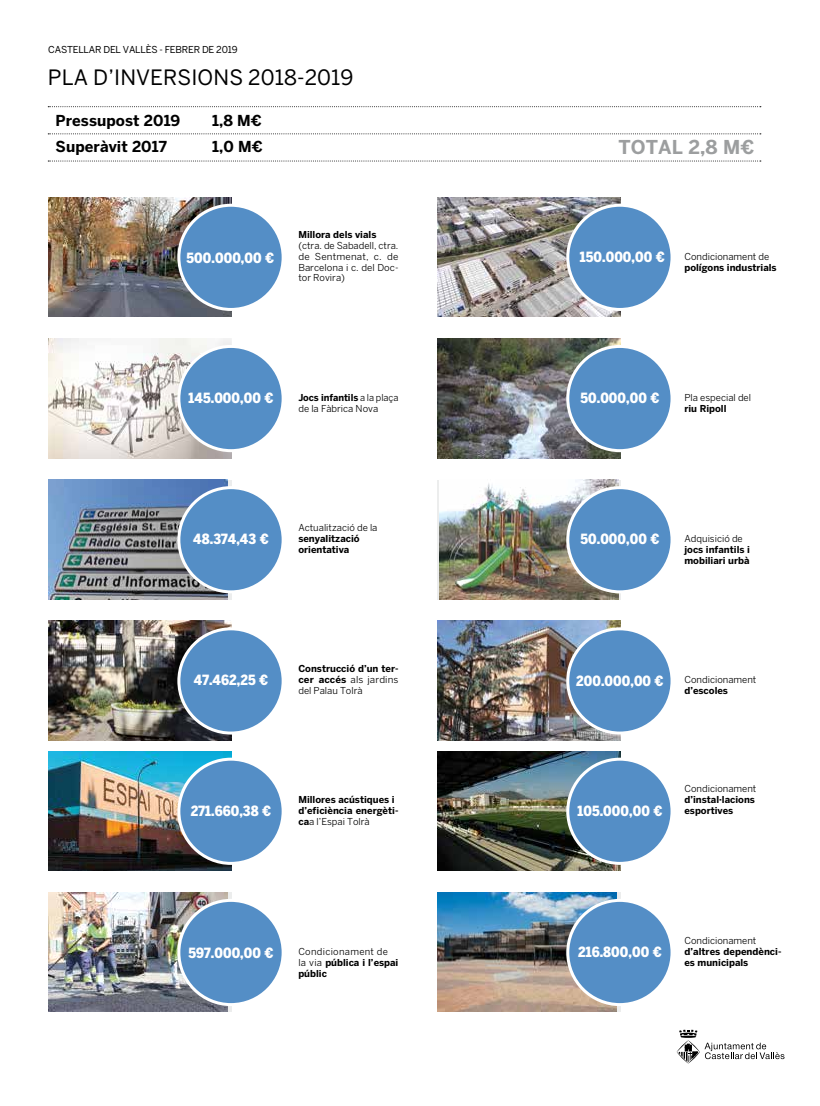
<style>
.page{position:relative;width:820px;height:1106px;background:#fff}
.page>*{position:absolute;margin:0;border:0;box-sizing:border-box;transform-origin:0 0}
.t1{font:21px "Benton Sans";letter-spacing:.005em;color:#000}
.t2{font:700 19px "Benton Sans";letter-spacing:.005em;color:#9c9e9f}
.t3{font:700 15px/26.2px "Benton Sans";letter-spacing:.005em;color:#000}
.t4{font:900 condensed 14px "Benton Sans";letter-spacing:.005em;color:#fff}
.t5{font:700 9.5px/10.9px "Benton Sans";color:#000}
.t6{font:9.5px/10.9px "Benton Sans";color:#000;text-align:justify}
.t7{font:9.5px/10.9px "Benton Sans";letter-spacing:.03em;color:#000}
.t8{font:9.5px "Benton Sans";letter-spacing:-.02em;color:#000}
.s1{font-weight:700}
.s2{font-weight:400}
</style>
<div class="page">
<img style="left:48px;top:197px;width:184px;height:120px">
<img style="left:437px;top:197px;width:183px;height:120px">
<img style="left:48px;top:480px;width:179px;height:119px">
<img style="left:439px;top:480px;width:179px;height:119px">
<img style="left:48px;top:751px;width:184px;height:119px">
<img style="left:437px;top:751px;width:183px;height:119px">
<img style="left:48px;top:338px;width:184px;height:120px">
<img style="left:437px;top:338px;width:183px;height:120px">
<img style="left:48px;top:621px;width:184px;height:119px">
<img style="left:437px;top:621px;width:183px;height:119px">
<img style="left:48px;top:892px;width:179px;height:120px">
<img style="left:437px;top:892px;width:179px;height:120px">
<div style="left:179px;top:205px;width:104px;height:104px;background:#548ec6;border-radius:50%"></div>
<div style="left:177px;top:204px;width:107px;height:107px;border:3px solid #fff;border-radius:50%"></div>
<div style="left:567px;top:205px;width:104px;height:104px;background:#548ec6;border-radius:50%"></div>
<div style="left:566px;top:204px;width:107px;height:107px;border:3px solid #fff;border-radius:50%"></div>
<div style="left:179px;top:487px;width:104px;height:105px;background:#548ec6;border-radius:50%"></div>
<div style="left:177px;top:486px;width:107px;height:107px;border:3px solid #fff;border-radius:50%"></div>
<div style="left:567px;top:487px;width:104px;height:105px;background:#548ec6;border-radius:50%"></div>
<div style="left:566px;top:486px;width:107px;height:107px;border:3px solid #fff;border-radius:50%"></div>
<div style="left:179px;top:759px;width:104px;height:104px;background:#548ec6;border-radius:50%"></div>
<div style="left:177px;top:757px;width:107px;height:108px;border:3px solid #fff;border-radius:50%"></div>
<div style="left:567px;top:759px;width:104px;height:104px;background:#548ec6;border-radius:50%"></div>
<div style="left:566px;top:757px;width:107px;height:108px;border:3px solid #fff;border-radius:50%"></div>
<div style="left:179px;top:346px;width:104px;height:104px;background:#548ec6;border-radius:50%"></div>
<div style="left:177px;top:345px;width:107px;height:107px;border:3px solid #fff;border-radius:50%"></div>
<div style="left:567px;top:346px;width:104px;height:104px;background:#548ec6;border-radius:50%"></div>
<div style="left:566px;top:345px;width:107px;height:107px;border:3px solid #fff;border-radius:50%"></div>
<div style="left:179px;top:629px;width:104px;height:104px;background:#548ec6;border-radius:50%"></div>
<div style="left:177px;top:627px;width:107px;height:107px;border:3px solid #fff;border-radius:50%"></div>
<div style="left:567px;top:629px;width:104px;height:104px;background:#548ec6;border-radius:50%"></div>
<div style="left:566px;top:627px;width:107px;height:107px;border:3px solid #fff;border-radius:50%"></div>
<div style="left:179px;top:900px;width:104px;height:104px;background:#548ec6;border-radius:50%"></div>
<div style="left:177px;top:898px;width:107px;height:108px;border:3px solid #fff;border-radius:50%"></div>
<div style="left:567px;top:900px;width:104px;height:104px;background:#548ec6;border-radius:50%"></div>
<div style="left:566px;top:898px;width:107px;height:108px;border:3px solid #fff;border-radius:50%"></div>
<svg style="left:48px;top:133px;width:712px;height:1px"></svg>
<svg style="left:48px;top:106px;width:712px;height:1px"></svg>
<svg style="left:48px;top:160px;width:712px;height:1px"></svg>
<svg style="left:676px;top:1029px;width:108px;height:34px"></svg>
<p class="t8" style="left:48px;top:44px;width:191px">CASTELLAR DEL VALLÈS - FEBRER DE 2019</p>
<h1 class="t1" style="left:48px;top:65px;width:307px">PLA D’INVERSIONS 2018-2019</h1>
<h3 class="t3" style="left:56px;top:107px;width:126px">Pressupost 2019<br>Superàvit 2017</h3>
<h3 class="t3" style="left:212px;top:107px;width:52px">1,8 M€<br>1,0 M€</h3>
<h2 class="t2" style="left:618px;top:135px;width:137px">TOTAL 2,8 M€</h2>
<p class="t5" style="left:298px;top:229px;width:79px">Millora dels vials</p>
<p class="t6" style="left:298px;top:240px;width:102px">(ctra. de Sabadell, ctra. de Sentmenat, c. de Barcelona i c. del Doc&shy;tor Rovira)</p>
<p class="t6" style="left:684px;top:251px;width:86px">Condicionament de</p>
<h3 class="t4" style="left:186px;top:249px;width:89px">500.000,00 €</h3>
<h3 class="t4" style="left:579px;top:248px;width:86px">150.000,00 €</h3>
<p class="t5" style="left:684px;top:261px;width:94px">polígons industrials</p>
<h3 class="t4" style="left:188px;top:389px;width:86px">145.000,00 €</h3>
<h3 class="t4" style="left:580px;top:389px;width:80px">50.000,00 €</h3>
<p class="t6" style="left:298px;top:392px;width:101px"><span class="s1">Jocs infantils</span> a la plaça de la Fàbrica Nova</p>
<p class="t6" style="left:684px;top:392px;width:68px">Pla especial del</p>
<p class="t5" style="left:684px;top:403px;width:44px">riu Ripoll</p>
<p class="t6" style="left:298px;top:522px;width:81px">Actualització de la</p>
<p class="t5" style="left:298px;top:533px;width:63px">senyalització orientativa</p>
<p class="t6" style="left:684px;top:533px;width:60px">Adquisició de</p>
<h3 class="t4" style="left:193px;top:531px;width:77px">48.374,43 €</h3>
<h3 class="t4" style="left:580px;top:531px;width:80px">50.000,00 €</h3>
<p class="t5" style="left:684px;top:544px;width:67px">jocs infantils i mobiliari urbà</p>
<p class="t5" style="left:298px;top:663px;width:101px;text-align:justify">Construcció d’un ter&shy;cer accés <span class="s2">als jardins del Palau Tolrà</span></p>
<p class="t6" style="left:684px;top:674px;width:73px">Condicionament</p>
<h3 class="t4" style="left:194px;top:672px;width:76px">47.462,25 €</h3>
<h3 class="t4" style="left:576px;top:672px;width:89px">200.000,00 €</h3>
<p class="t5" style="left:684px;top:685px;width:45px">d’escoles</p>
<p class="t5" style="left:298px;top:793px;width:101px">Millores acústiques i d’eficiència energèti&shy;ca<span class="s2">a l’Espai Tolrà</span></p>
<h3 class="t4" style="left:191px;top:802px;width:82px">271.660,38 €</h3>
<h3 class="t4" style="left:577px;top:802px;width:86px">105.000,00 €</h3>
<p class="t6" style="left:684px;top:783px;width:73px">Condicionament</p>
<p class="t5" style="left:684px;top:793px;width:72px">d’instal·lacions esportives</p>
<h3 class="t4" style="left:188px;top:944px;width:86px">597.000,00 €</h3>
<h3 class="t4" style="left:578px;top:943px;width:85px">216.800,00 €</h3>
<p class="t7" style="left:298px;top:945px;width:101px">Condicionament de<br>la via <span class="s1">pública i l’espai públic</span></p>
<p class="t6" style="left:684px;top:935px;width:73px">Condicionament</p>
<p class="t5" style="left:684px;top:945px;width:98px">d’altres dependènci&shy;es municipals</p>
</div>
